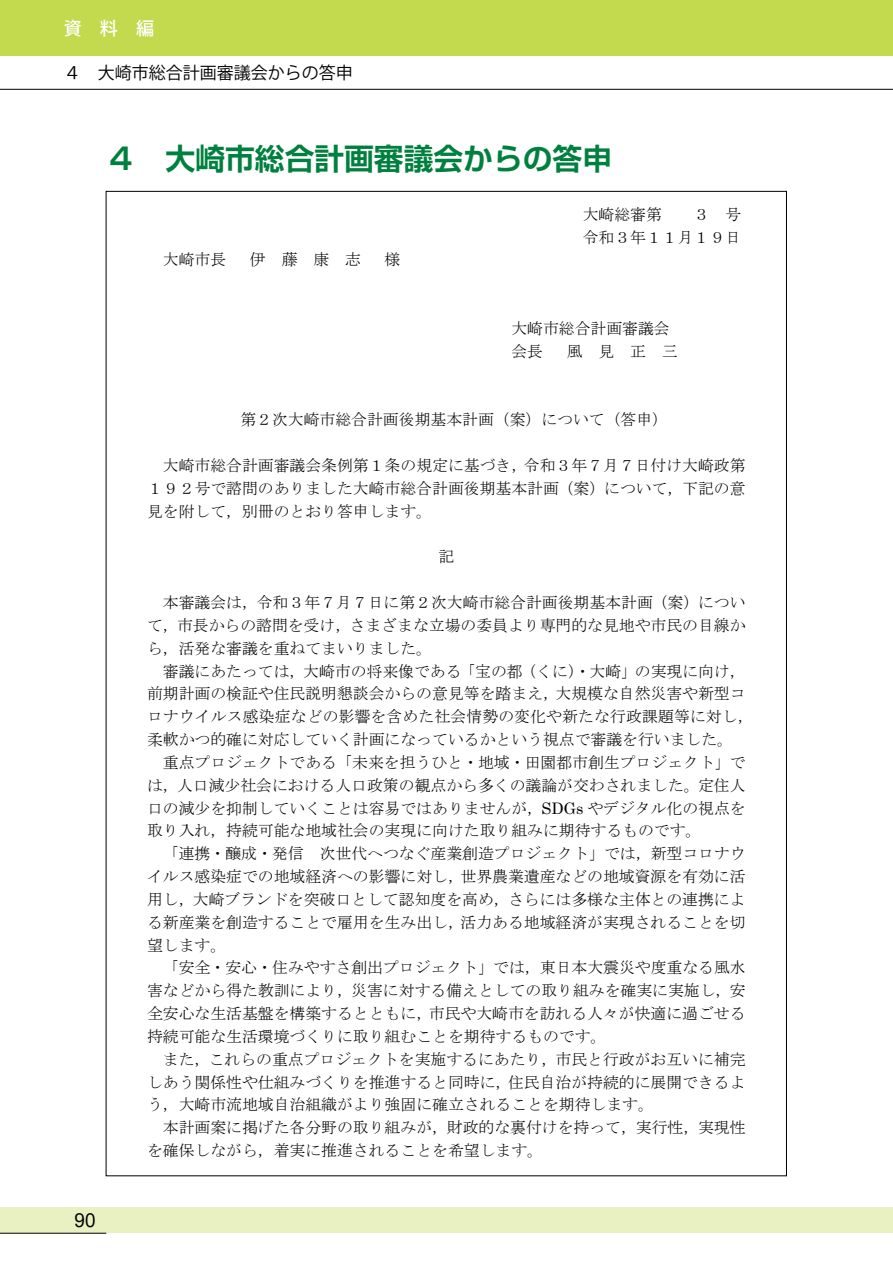
<style>
.page{position:relative;width:893px;height:1263px;background:#fff}
.page>*{position:absolute;margin:0;border:0;box-sizing:border-box;transform-origin:0 0}
.t1{font:700 29.7px "Shin Go Pro De";color:#00803e}
.t2{font:500 18px "Koz Go Pr 6 N";color:#fff}
.t3{font:16.95px "Koz Go Pr 6 N";color:#000}
.t4{font:16.95px "Shin M Go Pro";color:#000}
.t5{font:15.9px/22.8px "MS Mincho";color:#000;text-align:justify}
.s1{font-family:"Century"}
</style>
<div class="page">
<div style="left:0;top:1208px;width:893px;height:25px;background:#e9f0c1"></div>
<div style="left:0;top:0;width:893px;height:55px;background:#c3d94e"></div>
<hr style="left:0;top:89px;width:893px;height:1px;background:#000">
<hr style="left:0;top:1233px;width:106px;height:1px;background:#000">
<p class="t2" style="left:64px;top:18px;width:92px">資　料　編</p>
<p class="t3" style="left:64px;top:63px;width:291px">４　大崎市総合計画審議会からの答申</p>
<h1 class="t1" style="left:106px;top:134px;width:507px">４　大崎市総合計画審議会からの答申</h1>
<p class="t5" style="left:583px;top:203px;width:81px">大崎総審第</p>
<p class="t5" style="left:583px;top:203px;width:160px;text-align:right">３ 号<br>令和３年１１月１９日</p>
<p class="t5" style="left:163px;top:248px;width:65px">大崎市長</p>
<p class="t5" style="left:250px;top:248px;width:112px">伊 藤 康 志</p>
<p class="t5" style="left:385px;top:248px;width:17px">様</p>
<p class="t5" style="left:511px;top:317px;width:160px">大崎市総合計画審議会会長</p>
<p class="t5" style="left:567px;top:340px;width:112px">風 見 正 三</p>
<p class="t4" style="left:75px;top:1207px;width:22px">90</p>
<p class="t5" style="left:240px;top:408px;width:429px">第２次大崎市総合計画後期基本計画（案）について（答申）</p>
<p class="t5" style="left:147px;top:454px;width:600px;text-indent:16px">大崎市総合計画審議会条例第１条の規定に基づき，令和３年７月７日付け大崎政第１９２号で諮問のありました大崎市総合計画後期基本計画（案）について，下記の意見を附して，別冊のとおり答申します。</p>
<p class="t5" style="left:438px;top:545px;width:17px">記</p>
<p class="t5" style="left:147px;top:591px;width:600px;text-indent:16px">本審議会は，令和３年７月７日に第２次大崎市総合計画後期基本計画（案）について，市長からの諮問を受け，さまざまな立場の委員より専門的な見地や市民の目線から，活発な審議を重ねてまいりました。</p>
<p class="t5" style="left:147px;top:659px;width:608px;text-align:left;text-indent:16px">審議にあたっては，大崎市の将来像である「宝の都（くに）・大崎」の実現に向け，前期計画の検証や住民説明懇談会からの意見等を踏まえ，大規模な自然災害や新型コロナウイルス感染症などの影響を含めた社会情勢の変化や新たな行政課題等に対し，柔軟かつ的確に対応していく計画になっているかという視点で審議を行いました。</p>
<p class="t5" style="left:147px;top:751px;width:600px;text-indent:16px">重点プロジェクトである「未来を担うひと・地域・田園都市創生プロジェクト」では，人口減少社会における人口政策の観点から多くの議論が交わされました。定住人口の減少を抑制していくことは容易ではありませんが，<span class="s1">SDGs</span> やデジタル化の視点を取り入れ，持続可能な地域社会の実現に向けた取り組みに期待するものです。</p>
<p class="t5" style="left:147px;top:842px;width:600px;text-indent:16px">「連携・醸成・発信 次世代へつなぐ産業創造プロジェクト」では，新型コロナウイルス感染症での地域経済への影響に対し，世界農業遺産などの地域資源を有効に活用し，大崎ブランドを突破口として認知度を高め，さらには多様な主体との連携による新産業を創造することで雇用を生み出し，活力ある地域経済が実現されることを切望します。</p>
<p class="t5" style="left:147px;top:956px;width:600px;text-indent:16px">「安全・安心・住みやすさ創出プロジェクト」では，東日本大震災や度重なる風水害などから得た教訓により，災害に対する備えとしての取り組みを確実に実施し，安全安心な生活基盤を構築するとともに，市民や大崎市を訪れる人々が快適に過ごせる持続可能な生活環境づくりに取り組むことを期待するものです。</p>
<p class="t5" style="left:147px;top:1048px;width:600px;text-indent:16px">また，これらの重点プロジェクトを実施するにあたり，市民と行政がお互いに補完しあう関係性や仕組みづくりを推進すると同時に，住民自治が持続的に展開できるよう，大崎市流地域自治組織がより強固に確立されることを期待します。</p>
<p class="t5" style="left:147px;top:1116px;width:600px;text-indent:16px">本計画案に掲げた各分野の取り組みが，財政的な裏付けを持って，実行性，実現性を確保しながら，着実に推進されることを希望します。</p>
</div>
